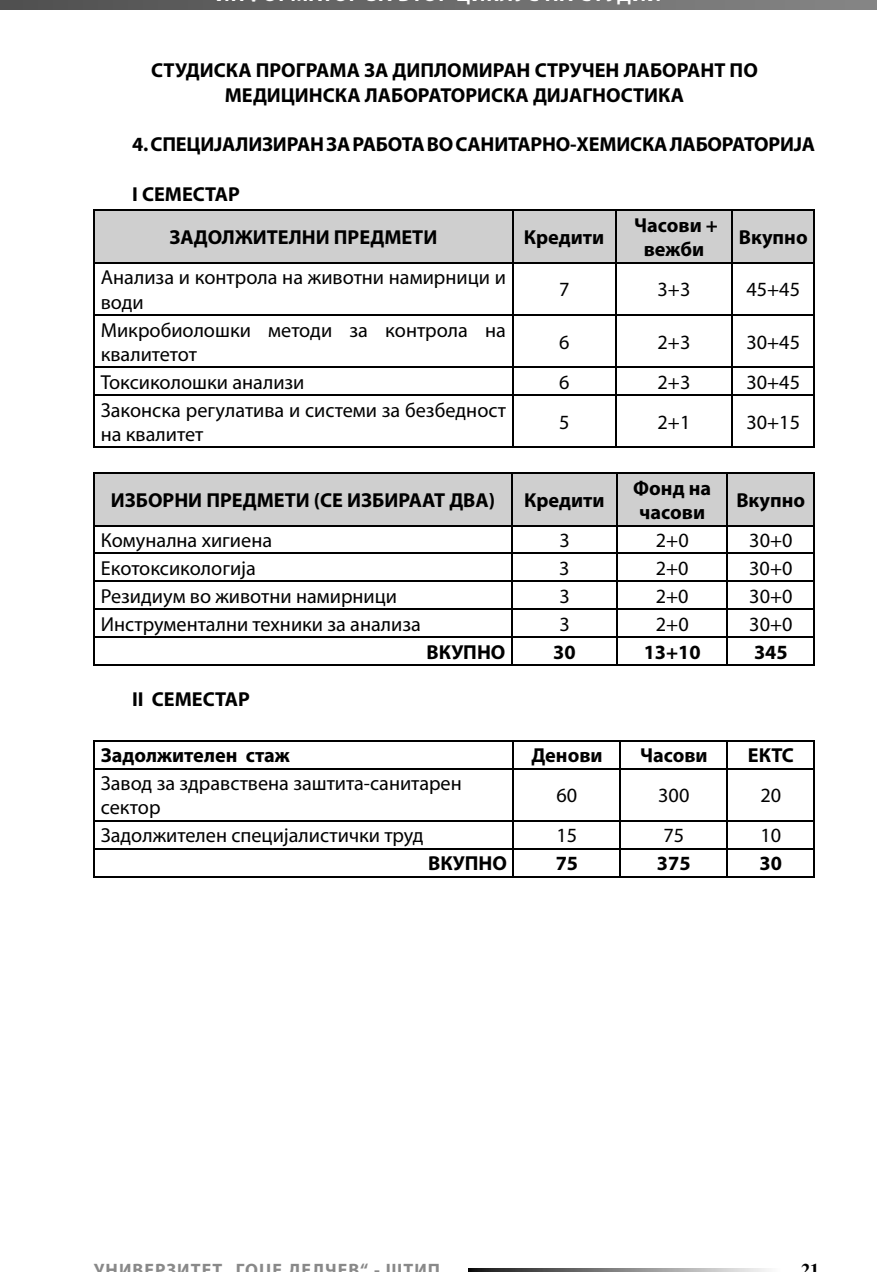
<style>
.page{position:relative;width:877px;height:1272px;background:#fff}
.page>*{position:absolute;margin:0;border:0;box-sizing:border-box;transform-origin:0 0}
.t1{font:20.25px/24.3px "Myriad Pro";color:#000}
.t2{font:700 20.25px/24.3px "Myriad Pro";color:#000;text-align:center}
.t3{font:700 18px "Myriad Pro";letter-spacing:.06em;color:#898989}
.t4{font:700 18px "Times";color:#000}
</style>
<div class="page">
<svg style="left:0;top:0;width:876px;height:10px;background:#6a6a6a"></svg>
<svg style="left:469px;top:1269px;width:298px;height:3px"></svg>
<div style="left:95px;top:211px;width:718px;height:51px;background:#cfcfcf"></div>
<hr style="left:94px;top:210px;width:721px;height:1px;background:#000">
<hr style="left:94px;top:262px;width:721px;height:1px;background:#000">
<hr style="left:94px;top:314px;width:721px;height:1px;background:#000">
<hr style="left:94px;top:367px;width:721px;height:1px;background:#000">
<hr style="left:94px;top:395px;width:721px;height:1px;background:#000">
<hr style="left:94px;top:447px;width:721px;height:1px;background:#000">
<hr style="left:94px;top:211px;width:1px;height:51px;background:#000">
<hr style="left:94px;top:263px;width:1px;height:51px;background:#000">
<hr style="left:94px;top:315px;width:1px;height:52px;background:#000">
<svg style="left:94px;top:368px;width:1px;height:27px"></svg>
<hr style="left:94px;top:396px;width:1px;height:51px;background:#000">
<hr style="left:512px;top:211px;width:1px;height:51px;background:#000">
<hr style="left:615px;top:211px;width:1px;height:51px;background:#000">
<hr style="left:731px;top:211px;width:1px;height:51px;background:#000">
<hr style="left:813px;top:211px;width:2px;height:51px;background:#000">
<hr style="left:512px;top:263px;width:1px;height:51px;background:#000">
<hr style="left:615px;top:263px;width:1px;height:51px;background:#000">
<hr style="left:731px;top:263px;width:1px;height:51px;background:#000">
<hr style="left:813px;top:263px;width:2px;height:51px;background:#000">
<hr style="left:512px;top:315px;width:1px;height:52px;background:#000">
<hr style="left:615px;top:315px;width:1px;height:52px;background:#000">
<hr style="left:731px;top:315px;width:1px;height:52px;background:#000">
<hr style="left:813px;top:315px;width:2px;height:52px;background:#000">
<svg style="left:512px;top:368px;width:1px;height:27px"></svg>
<svg style="left:615px;top:368px;width:1px;height:27px"></svg>
<svg style="left:731px;top:368px;width:1px;height:27px"></svg>
<hr style="left:813px;top:368px;width:2px;height:27px;background:#000">
<hr style="left:512px;top:396px;width:1px;height:51px;background:#000">
<hr style="left:615px;top:396px;width:1px;height:51px;background:#000">
<hr style="left:731px;top:396px;width:1px;height:51px;background:#000">
<hr style="left:813px;top:396px;width:2px;height:51px;background:#000">
<hr style="left:94px;top:473px;width:721px;height:1px;background:#000">
<hr style="left:94px;top:525px;width:721px;height:1px;background:#000">
<hr style="left:94px;top:553px;width:721px;height:1px;background:#000">
<hr style="left:94px;top:581px;width:721px;height:1px;background:#000">
<hr style="left:94px;top:609px;width:721px;height:1px;background:#000">
<hr style="left:94px;top:637px;width:721px;height:1px;background:#000">
<hr style="left:94px;top:665px;width:721px;height:1px;background:#000">
<hr style="left:813px;top:474px;width:2px;height:51px;background:#000">
<hr style="left:813px;top:526px;width:2px;height:27px;background:#000">
<hr style="left:813px;top:554px;width:2px;height:27px;background:#000">
<hr style="left:813px;top:582px;width:2px;height:27px;background:#000">
<hr style="left:813px;top:610px;width:2px;height:27px;background:#000">
<svg style="left:94px;top:474px;width:719px;height:191px"></svg>
<hr style="left:813px;top:638px;width:2px;height:27px;background:#000">
<hr style="left:94px;top:740px;width:721px;height:1px;background:#000">
<hr style="left:94px;top:768px;width:721px;height:1px;background:#000">
<hr style="left:94px;top:820px;width:721px;height:1px;background:#000">
<hr style="left:94px;top:848px;width:721px;height:1px;background:#000">
<hr style="left:94px;top:876px;width:721px;height:1px;background:#000">
<svg style="left:94px;top:741px;width:1px;height:27px"></svg>
<svg style="left:513px;top:741px;width:1px;height:27px"></svg>
<hr style="left:619px;top:741px;width:2px;height:27px;background:#000">
<svg style="left:726px;top:741px;width:1px;height:27px"></svg>
<hr style="left:813px;top:741px;width:2px;height:27px;background:#000">
<hr style="left:94px;top:769px;width:1px;height:51px;background:#000">
<hr style="left:513px;top:769px;width:1px;height:51px;background:#000">
<hr style="left:619px;top:769px;width:2px;height:51px;background:#000">
<hr style="left:726px;top:769px;width:1px;height:51px;background:#000">
<hr style="left:813px;top:769px;width:2px;height:51px;background:#000">
<hr style="left:619px;top:821px;width:2px;height:27px;background:#000">
<hr style="left:813px;top:821px;width:2px;height:27px;background:#000">
<svg style="left:94px;top:821px;width:1px;height:55px"></svg>
<svg style="left:513px;top:821px;width:1px;height:55px"></svg>
<hr style="left:619px;top:849px;width:2px;height:27px;background:#000">
<svg style="left:726px;top:821px;width:1px;height:55px"></svg>
<hr style="left:813px;top:849px;width:2px;height:27px;background:#000">
<p class="t2" style="left:151px;top:59px;width:608px">СТУДИСКА ПРОГРАМА ЗА ДИПЛОМИРАН СТРУЧЕН ЛАБОРАНТ ПО<br>МЕДИЦИНСКА ЛАБОРАТОРИСКА ДИЈАГНОСТИКА</p>
<p class="t2" style="left:132px;top:134px;width:684px">4. СПЕЦИЈАЛИЗИРАН ЗА РАБОТА ВО САНИТАРНО-ХЕМИСКА ЛАБОРАТОРИЈА</p>
<p class="t2" style="left:169px;top:174px;width:269px;line-height:43.2px;text-align:left;text-indent:-37px">I СЕМЕСТАР<br>ЗАДОЛЖИТЕЛНИ ПРЕДМЕТИ</p>
<p class="t2" style="left:634px;top:214px;width:85px">Часови + вежби</p>
<p class="t2" style="left:738px;top:227px;width:70px">Вкупно</p>
<p class="t2" style="left:523px;top:227px;width:82px">Кредити</p>
<p class="t1" style="left:101px;top:267px;width:407px">Анализа и контрола на животни намирници и води</p>
<p class="t1" style="left:101px;top:319px;width:407px">Микробиолошки методи за контрола на квалитетот</p>
<p class="t1" style="left:559px;top:279px;width:12px">7</p>
<p class="t1" style="left:657px;top:279px;width:34px">3+3</p>
<p class="t1" style="left:746px;top:279px;width:55px">45+45</p>
<p class="t1" style="left:559px;top:331px;width:12px">6</p>
<p class="t1" style="left:657px;top:331px;width:34px">2+3</p>
<p class="t1" style="left:746px;top:331px;width:55px">30+45</p>
<p class="t1" style="left:101px;top:371px;width:205px">Токсиколошки анализи</p>
<p class="t1" style="left:559px;top:371px;width:12px">6</p>
<p class="t1" style="left:657px;top:371px;width:34px">2+3</p>
<p class="t1" style="left:746px;top:371px;width:55px">30+45</p>
<p class="t1" style="left:101px;top:399px;width:407px">Законска регулатива и системи за безбедност на квалитет</p>
<p class="t1" style="left:559px;top:411px;width:12px">5</p>
<p class="t1" style="left:657px;top:411px;width:34px">2+1</p>
<p class="t1" style="left:746px;top:411px;width:55px">30+15</p>
<p class="t2" style="left:111px;top:489px;width:385px">ИЗБОРНИ ПРЕДМЕТИ (СЕ ИЗБИРААТ ДВА)</p>
<p class="t2" style="left:524px;top:489px;width:82px">Кредити</p>
<p class="t2" style="left:633px;top:477px;width:79px;text-align:left">Фонд на часови</p>
<p class="t2" style="left:736px;top:489px;width:70px">Вкупно</p>
<p class="t1" style="left:101px;top:529px;width:173px">Комунална хигиена</p>
<p class="t1" style="left:559px;top:529px;width:12px">3</p>
<p class="t1" style="left:655px;top:529px;width:34px">2+0</p>
<p class="t1" style="left:749px;top:529px;width:45px">30+0</p>
<p class="t1" style="left:101px;top:557px;width:156px">Екотоксикологија</p>
<p class="t1" style="left:559px;top:557px;width:12px">3</p>
<p class="t1" style="left:655px;top:557px;width:34px">2+0</p>
<p class="t1" style="left:749px;top:557px;width:45px">30+0</p>
<p class="t1" style="left:101px;top:585px;width:298px">Резидиум во животни намирници</p>
<p class="t1" style="left:559px;top:585px;width:12px">3</p>
<p class="t1" style="left:655px;top:585px;width:34px">2+0</p>
<p class="t1" style="left:749px;top:585px;width:45px">30+0</p>
<p class="t1" style="left:101px;top:613px;width:321px">Инструментални техники за анализа</p>
<p class="t1" style="left:559px;top:613px;width:12px">3</p>
<p class="t1" style="left:655px;top:613px;width:34px">2+0</p>
<p class="t1" style="left:749px;top:613px;width:45px">30+0</p>
<p class="t2" style="left:426px;top:641px;width:80px">ВКУПНО</p>
<p class="t2" style="left:553px;top:641px;width:24px">30</p>
<p class="t2" style="left:643px;top:641px;width:59px">13+10</p>
<p class="t2" style="left:754px;top:641px;width:35px">345</p>
<p class="t2" style="left:132px;top:689px;width:119px">II СЕМЕСТАР</p>
<p class="t2" style="left:101px;top:745px;width:190px">Задолжителен стаж</p>
<p class="t2" style="left:531px;top:745px;width:73px">Денови</p>
<p class="t2" style="left:640px;top:745px;width:69px">Часови</p>
<p class="t2" style="left:748px;top:745px;width:47px">ЕКТС</p>
<p class="t1" style="left:101px;top:772px;width:362px">Завод за здравствена заштита-санитарен сектор</p>
<p class="t1" style="left:556px;top:785px;width:22px">60</p>
<p class="t1" style="left:658px;top:785px;width:33px">300</p>
<p class="t1" style="left:760px;top:785px;width:22px">20</p>
<p class="t1" style="left:101px;top:825px;width:324px">Задолжителен специјалистички труд</p>
<p class="t1" style="left:556px;top:825px;width:22px">15</p>
<p class="t1" style="left:663px;top:825px;width:22px">75</p>
<p class="t1" style="left:760px;top:825px;width:22px">10</p>
<p class="t2" style="left:428px;top:853px;width:80px">ВКУПНО</p>
<p class="t2" style="left:555px;top:853px;width:24px">75</p>
<p class="t2" style="left:657px;top:853px;width:35px">375</p>
<p class="t2" style="left:759px;top:853px;width:24px">30</p>
<p class="t3" style="left:94px;top:1263px;width:347px">УНИВЕРЗИТЕТ ГОЦЕ ДЕЛЧЕВ“ - ШТИП</p>
<p class="t4" style="left:801px;top:1262px;width:19px">21</p>
</div>
